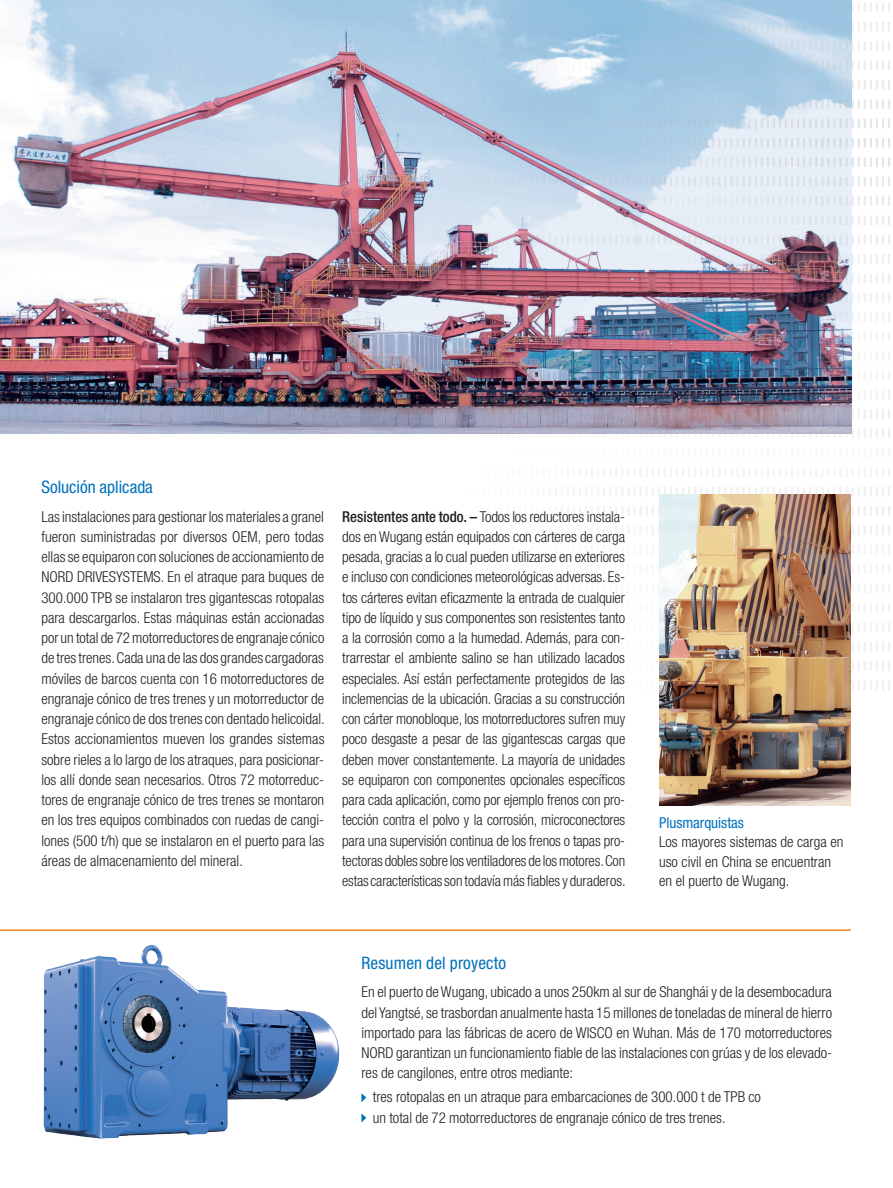
<style>
.page{position:relative;width:893px;height:1188px;background:#fff}
.page>*{position:absolute;margin:0;border:0;box-sizing:border-box;transform-origin:0 0}
.Headline{font:condensed 17.25px "Helvetica Neue LT Std";letter-spacing:.01em;color:#0072bc}
.Copy{font:300 condensed 15px/20.2px "Helvetica Neue LT Std";color:#231f20;text-align:justify}
.Fließtext_Abst_N_3{font:300 condensed 15px/19.5px "Helvetica Neue LT Std";color:#231f20}
.Fließtext_Abst_N_3-2{font:condensed 15px "Helvetica Neue LT Std";color:#0072bc}
.s1{font-weight:500}
</style>
<div class="page">
<hr style="left:0;top:929px;width:851px;height:2px;background:#f58220">
<img style="left:43px;top:945px;width:297px;height:194px">
<img style="left:0;top:0;width:454px;height:434px">
<svg style="left:361px;top:1093px;width:5px;height:9px"></svg>
<svg style="left:361px;top:1113px;width:5px;height:10px"></svg>
<img style="left:454px;top:0;width:436px;height:690px">
<img style="left:659px;top:495px;width:192px;height:311px">
<p class="Headline" style="left:41px;top:477px;width:113px">Solución aplicada</p>
<p class="Copy" style="left:41px;top:506px;width:285px">Las instalaciones para gestionar los materiales a granel fueron suministradas por diversos OEM, pero todas ellas se equiparon con soluciones de accionamiento de NORD DRIVESYSTEMS. En el atraque para buques de 300.000 TPB se instalaron tres gigantescas rotopalas para descargarlos. Estas máquinas están accionadas por un total de 72 motorreductores de engranaje cónico de tres trenes. Cada una de las dos grandes cargadoras móviles de barcos cuenta con 16 motorreductores de engranaje cónico de tres trenes y un motorreductor de engranaje cónico de dos trenes con dentado helicoidal.<br>Estos accionamientos mueven los grandes sistemas sobre rieles a lo largo de los atraques, para posicionar&shy;los allí donde sean necesarios. Otros 72 motorreduc&shy;tores de engranaje cónico de tres trenes se montaron en los tres equipos combinados con ruedas de cangi&shy;lones (500 t/h) que se instalaron en el puerto para las áreas de almacenamiento del mineral.</p>
<p class="Copy" style="left:342px;top:506px;width:285px"><span class="s1">Resistentes ante todo. –</span> Todos los reductores instala&shy;dos en Wugang están equipados con cárteres de carga pesada, gracias a lo cual pueden utilizarse en exteriores e incluso con condiciones meteorológicas adversas. Es&shy;tos cárteres evitan eficazmente la entrada de cualquier tipo de líquido y sus componentes son resistentes tanto a la corrosión como a la humedad. Además, para con&shy;trarrestar el ambiente salino se han utilizado lacados especiales. Así están perfectamente protegidos de las inclemencias de la ubicación. Gracias a su construcción con cárter monobloque, los motorreductores sufren muy poco desgaste a pesar de las gigantescas cargas que deben mover constantemente. La mayoría de unidades se equiparon con componentes opcionales específicos para cada aplicación, como por ejemplo frenos con pro&shy;tección contra el polvo y la corrosión, microconectores para una supervisión continua de los frenos o tapas pro&shy;tectoras dobles sobre los ventiladores de los motores. Con estas características son todavía más fiables y duraderos.</p>
<p class="Fließtext_Abst_N_3-2" style="left:659px;top:814px;width:86px">Plusmarquistas</p>
<p class="Fließtext_Abst_N_3" style="left:659px;top:832px;width:186px">Los mayores sistemas de carga en uso civil en China se encuentran en el puerto de Wugang.</p>
<p class="Headline" style="left:361px;top:952px;width:146px">Resumen del proyecto</p>
<p class="Copy" style="left:361px;top:982px;width:472px">En el puerto de Wugang, ubicado a unos 250km al sur de Shanghái y de la desembocadura del Yangtsé, se trasbordan anualmente hasta 15 millones de toneladas de mineral de hierro importado para las fábricas de acero de WISCO en Wuhan. Más de 170 motorreductores NORD garantizan un funcionamiento fiable de las instalaciones con grúas y de los elevado&shy;res de cangilones, entre otros mediante:</p>
<p class="Copy" style="left:373px;top:1087px;width:390px">tres rotopalas en un atraque para embarcaciones de 300.000 t de TPB co</p>
<p class="Copy" style="left:373px;top:1107px;width:354px">un total de 72 motorreductores de engranaje cónico de tres trenes.</p>
</div>
